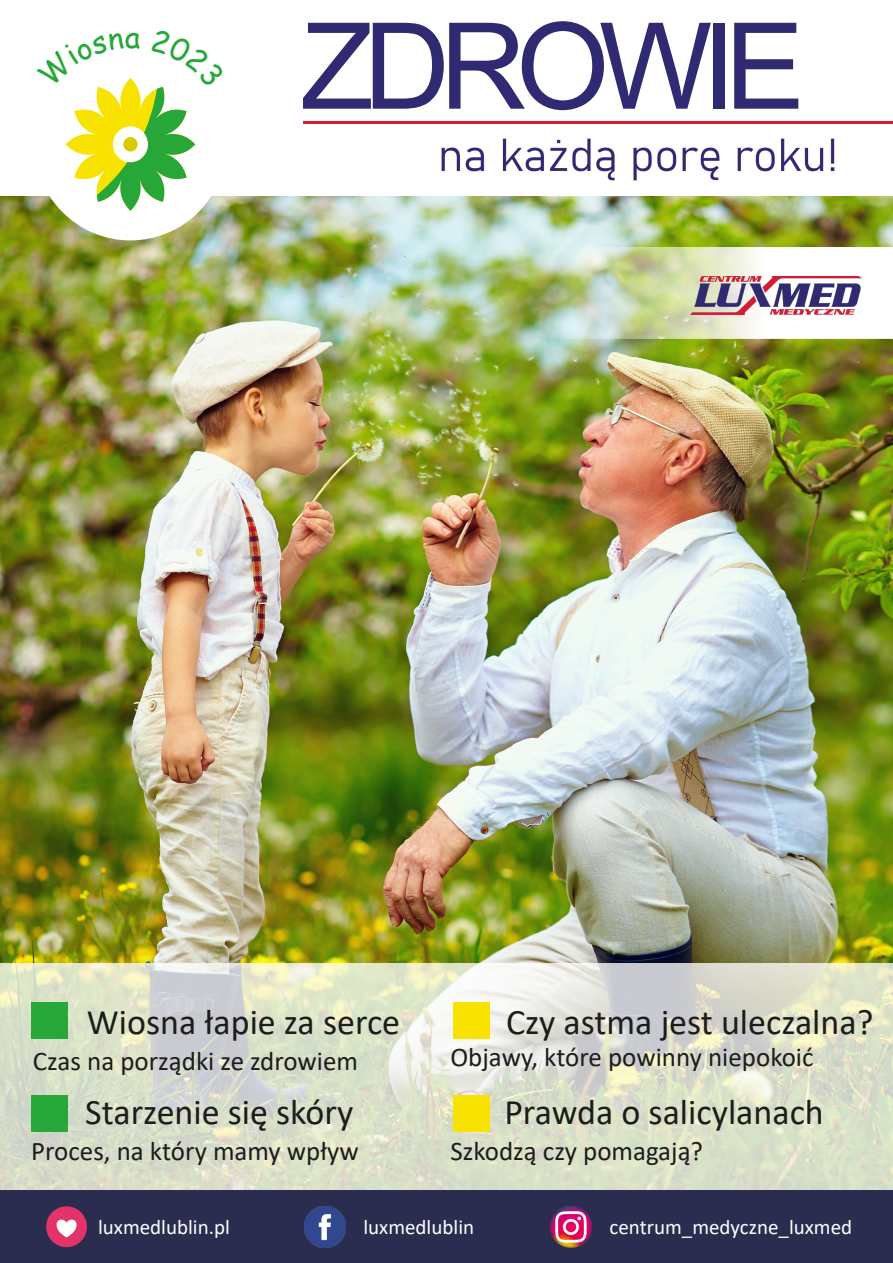
<style>
.page{position:relative;width:893px;height:1263px;background:#fff}
.page>*{position:absolute;margin:0;border:0;box-sizing:border-box;transform-origin:0 0}
.t1{font:120px "Arial";letter-spacing:-.085em;color:#2f2a72}
.t2{font:36px "Calibri";color:#1d1d1b}
.t3{font:27px "Calibri";color:#1d1d1b}
.t4{font:21px "Calibri";color:#fff}
</style>
<div class="page">
<img style="left:0;top:197px;width:893px;height:766px">
<div style="left:0;top:1190px;width:893px;height:73px;background:#2b2d50"></div>
<img style="left:304px;top:1206px;width:41px;height:41px">
<div style="left:46px;top:1206px;width:41px;height:41px;background:#e33469;border-radius:50%"></div>
<svg style="left:56px;top:1219px;width:21px;height:18px"></svg>
<img style="left:550px;top:1206px;width:41px;height:41px">
<div style="left:0;top:963px;width:893px;height:227px;background:#fff;opacity:.78"></div>
<div style="left:31px;top:1002px;width:37px;height:37px;background:#27a737"></div>
<div style="left:31px;top:1094px;width:37px;height:37px;background:#27a737"></div>
<div style="left:453px;top:1002px;width:37px;height:37px;background:#f8e300"></div>
<div style="left:453px;top:1094px;width:37px;height:37px;background:#f8e300"></div>
<div style="left:34px;top:48px;width:192px;height:192px;background:#fff;border-radius:50%"></div>
<img style="left:441px;top:138px;width:394px;height:43px">
<hr style="left:303px;top:122px;width:590px;height:2px;background:#d51e35">
<img style="left:535px;top:248px;width:358px;height:91px">
<img style="left:690px;top:276px;width:171px;height:38px">
<svg style="left:37px;top:78px;width:188px;height:133px"></svg>
<h1 class="t1" style="left:301px;top:21px;width:506px">ZDROWIE</h1>
<h2 class="t2" style="left:87px;top:1007px;width:315px">Wiosna łapie za serce</h2>
<p class="t3" style="left:33px;top:1049px;width:327px">Czas na porządki ze zdrowiem</p>
<h2 class="t2" style="left:85px;top:1097px;width:270px">Starzenie się skóry</h2>
<p class="t3" style="left:31px;top:1139px;width:329px">Proces, na który mamy wpływ</p>
<h2 class="t2" style="left:506px;top:1007px;width:369px">Czy astma jest uleczalna?</h2>
<p class="t3" style="left:450px;top:1046px;width:365px">Objawy, które powinny niepokoić</p>
<h2 class="t2" style="left:504px;top:1097px;width:321px">Prawda o salicylanach</h2>
<p class="t3" style="left:450px;top:1139px;width:254px">Szkodzą czy pomagają?</p>
<p class="t4" style="left:98px;top:1218px;width:133px">luxmedlublin.pl</p>
<p class="t4" style="left:363px;top:1218px;width:112px">luxmedlublin</p>
<p class="t4" style="left:610px;top:1218px;width:244px">centrum_medyczne_luxmed</p>
</div>
